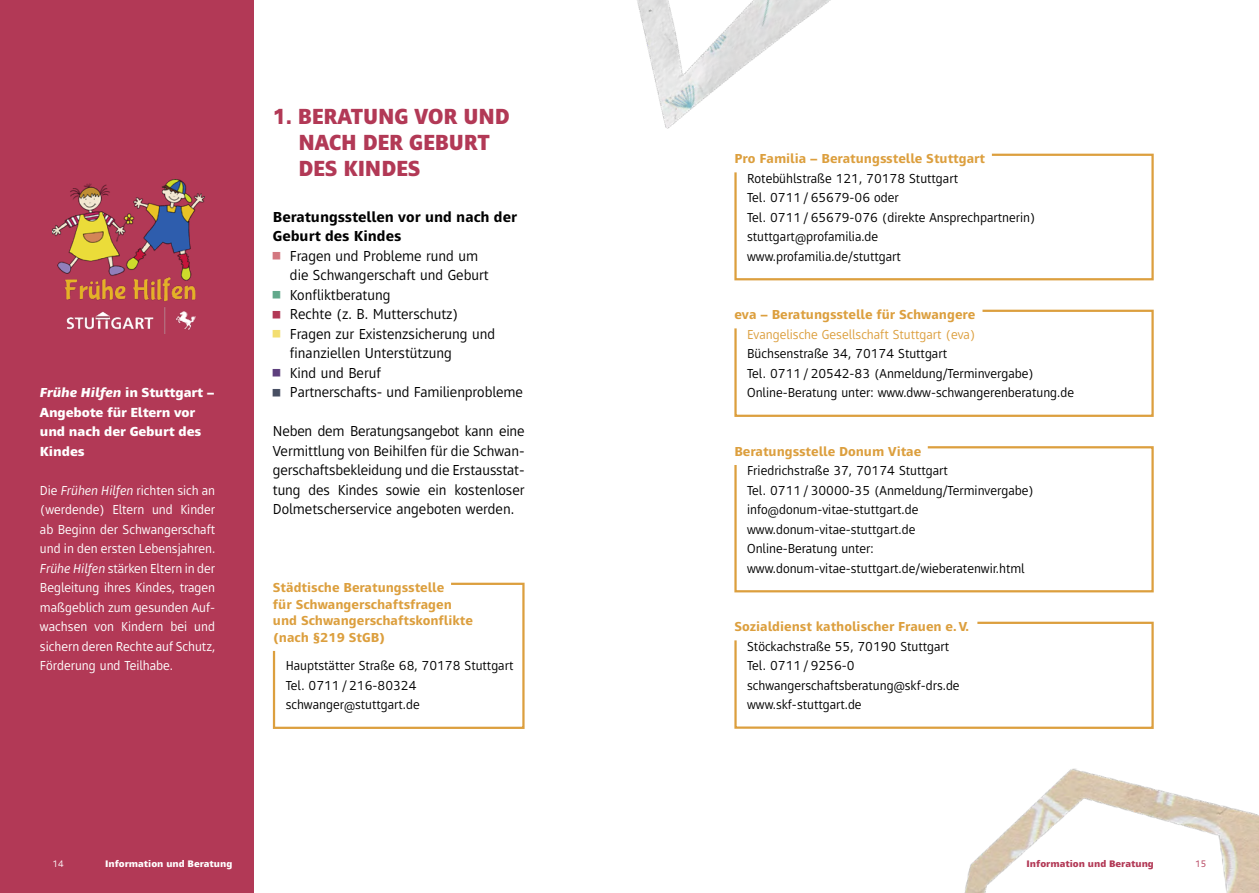
<style>
.page{position:relative;width:1259px;height:893px;background:#fff}
.page>*{position:absolute;margin:0;border:0;box-sizing:border-box;transform-origin:0 0}
.t1{font:800 22.5px/26px "Mayberry Pro";letter-spacing:-.005em;color:#b23956;scale:.95 1}
.t2{font:15px/19.5px "Mayberry Pro";color:#000}
.t3{font:700 15px/19.5px "Mayberry Pro";color:#000}
.t4{font:13.5px/19.5px "Mayberry Pro";color:#000}
.t5{font:13.5px/19.5px "Mayberry Pro";color:#fff;text-align:justify}
.t6{font:700 13.5px/16.5px "Mayberry Pro";color:#dc9f3e}
.t7{font:800 13.5px/19.5px "Mayberry Pro";letter-spacing:-.01em;color:#fff}
.t8{font:13.5px "Mayberry Pro";color:#dc9f3e}
.t9{font:800 9.75px "Mayberry Pro";color:#fff}
.t10{font:800 9.75px "Mayberry Pro";color:#b23956}
.t11{font:9.75px "Mayberry Pro";color:#fff}
.t12{font:9.75px "Mayberry Pro";color:#b23956}
.s1{font-style:italic}
</style>
<div class="page">
<svg style="left:272px;top:582px;width:253px;height:147px"></svg>
<svg style="left:734px;top:621px;width:420px;height:108px"></svg>
<svg style="left:734px;top:446px;width:420px;height:147px"></svg>
<svg style="left:734px;top:153px;width:420px;height:128px"></svg>
<svg style="left:734px;top:309px;width:420px;height:108px"></svg>
<div style="left:0;top:0;width:253px;height:893px;background:#b23956"></div>
<img style="left:637px;top:0;width:296px;height:212px">
<img style="left:964px;top:768px;width:295px;height:125px">
<img style="left:52px;top:180px;width:152px;height:154px">
<p class="t7" style="left:40px;top:382px;width:176px"><span class="s1">Frühe Hilfen</span> in Stuttgart –<br>Angebote für Eltern vor und nach der Geburt des<br>Kindes</p>
<p class="t5" style="left:40px;top:480px;width:177px">Die <span class="s1">Frühen Hilfen</span> richten sich an (werdende) Eltern und Kinder ab Beginn der Schwangerschaft und in den ersten Lebensjahren.<br><span class="s1">Frühe Hilfen</span> stärken Eltern in der Begleitung ihres Kindes, tragen maßgeblich zum gesunden Auf&shy;wachsen von Kindern bei und sichern deren Rechte auf Schutz, Förderung und Teilhabe.</p>
<h1 class="t1" style="left:298px;top:103px;width:224px;text-indent:-26px">1. BERATUNG VOR UND<br>NACH DER GEBURT<br>DES KINDES</h1>
<p class="t3" style="left:273px;top:206px;width:246px">Beratungsstellen vor und nach der<br>Geburt des Kindes</p>
<p class="t2" style="left:290px;top:245px;width:234px">Fragen und Probleme rund um<br>die Schwangerschaft und Geburt<br>Konfliktberatung<br>Rechte (z. B. Mutterschutz)<br>Fragen zur Existenzsicherung und finanziellen Unterstützung<br>Kind und Beruf<br>Partnerschafts- und Familienprobleme</p>
<p class="t2" style="left:273px;top:421px;width:253px;text-align:justify">Neben dem Beratungsangebot kann eine Vermittlung von Beihilfen für die Schwan&shy;gerschaftsbekleidung und die Erstausstat&shy;tung des Kindes sowie ein kostenloser Dolmetscherservice angeboten werden.</p>
<p class="t6" style="left:273px;top:579px;width:201px">Städtische Beratungsstelle<br>für Schwangerschaftsfragen und Schwangerschaftskonflikte (nach §219 StGB)</p>
<p class="t4" style="left:286px;top:655px;width:229px">Hauptstätter Straße 68, 70178 Stuttgart<br>Tel. 0711 / 216-80324 schwanger@stuttgart.de</p>
<p class="t6" style="left:734px;top:150px;width:252px">Pro Familia – Beratungsstelle Stuttgart</p>
<p class="t4" style="left:747px;top:168px;width:290px">Rotebühlstraße 121, 70178 Stuttgart<br>Tel. 0711 / 65679-06 oder<br>Tel. 0711 / 65679-076 (direkte Ansprechpartnerin) stuttgart@profamilia.de<br>www.profamilia.de/stuttgart</p>
<p class="t6" style="left:734px;top:306px;width:242px">eva – Beratungsstelle für Schwangere</p>
<p class="t8" style="left:747px;top:325px;width:230px">Evangelische Gesellschaft Stuttgart (eva)</p>
<p class="t4" style="left:747px;top:343px;width:328px">Büchsenstraße 34, 70174 Stuttgart<br>Tel. 0711 / 20542-83 (Anmeldung/Terminvergabe)<br>Online-Beratung unter: www.dww-schwangerenberatung.de</p>
<p class="t6" style="left:734px;top:442px;width:188px">Beratungsstelle Donum Vitae</p>
<p class="t4" style="left:747px;top:460px;width:288px">Friedrichstraße 37, 70174 Stuttgart<br>Tel. 0711 / 30000-35 (Anmeldung/Terminvergabe) info@donum-vitae-stuttgart.de www.donum-vitae-stuttgart.de<br>Online-Beratung unter: www.donum-vitae-stuttgart.de/wieberatenwir.html</p>
<p class="t6" style="left:734px;top:618px;width:236px">Sozialdienst katholischer Frauen e. V.</p>
<p class="t4" style="left:747px;top:636px;width:214px">Stöckachstraße 55, 70190 Stuttgart<br>Tel. 0711 / 9256-0 schwangerschaftsberatung@skf-drs.de www.skf-stuttgart.de</p>
<p class="t11" style="left:52px;top:857px;width:13px">14</p>
<p class="t9" style="left:105px;top:857px;width:129px">Information und Beratung</p>
<p class="t10" style="left:1026px;top:857px;width:129px">Information und Beratung</p>
<p class="t12" style="left:1195px;top:857px;width:13px">15</p>
</div>
